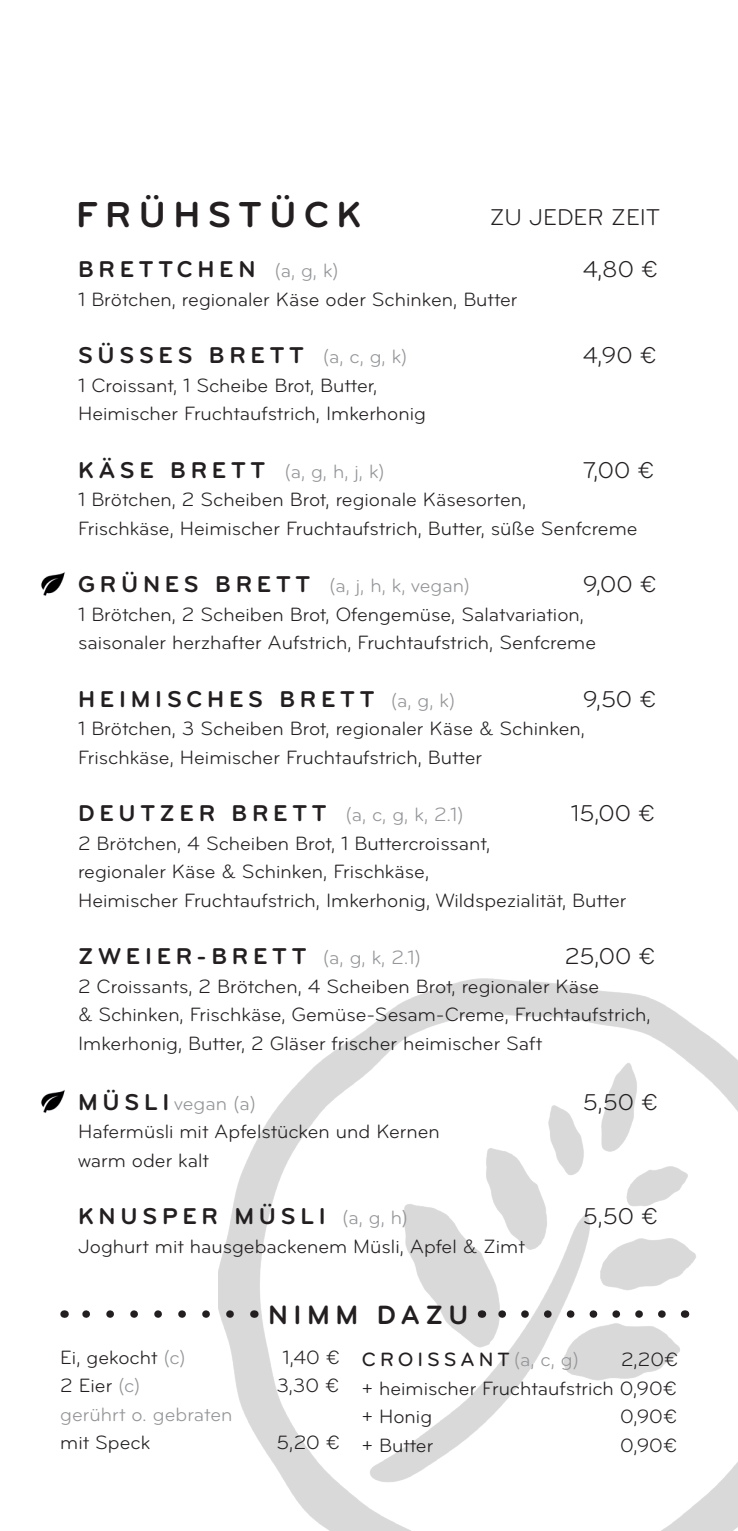
<style>
.page{position:relative;width:738px;height:1531px;background:#fff}
.page>*{position:absolute;margin:0;border:0;box-sizing:border-box;transform-origin:0 0}
.t1{font:37.5px "Bryant Pro Bold Alternate";letter-spacing:.2em;color:#231f20}
.t2{font:27.5px "Bryant Pro Bold Alternate";letter-spacing:.2em;color:#231f20}
.t3{font:23.75px "Bryant Pro Bold Alternate";letter-spacing:.2em;color:#231f20}
.t4{font:23.75px "Bryant Pro";color:#231f20}
.t5{font:20px/28.5px "Bryant Pro";color:#231f20}
.t6{font:20px "Bryant Pro";color:#939598}
.t7{font:500 20px "Bryant Pro";letter-spacing:.2em;color:#231f20}
.t8{font:20px "Bryant Pro Regular Alternate";color:#231f20}
.s1{font-family:"Bryant Pro";font-size:20px;color:#939598}
.s2{font-family:"Bryant Pro Bold Alternate";font-size:23.75px;color:#231f20}
.s3{color:#939598}
.s4{font-weight:400;color:#939598}
</style>
<div class="page">
<img style="left:218px;top:978px;width:519px;height:553px">
<svg style="left:82px;top:1310px;width:148px;height:8px"></svg>
<svg style="left:492px;top:1310px;width:169px;height:8px"></svg>
<img style="left:41px;top:572px;width:24px;height:24px">
<img style="left:41px;top:1090px;width:24px;height:23px">
<h1 class="t1" style="left:76px;top:191px;width:286px">FRÜHSTÜCK</h1>
<p class="t3" style="left:78px;top:254px;width:262px">BRETTCHEN <span class="s1">(a, g, k)</span></p>
<p class="t4" style="left:582px;top:255px;width:77px">4,80 €</p>
<p class="t5" style="left:78px;top:285px;width:440px">1 Brötchen, regionaler Käse oder Schinken, Butter</p>
<p class="t3" style="left:78px;top:340px;width:331px">SÜSSES BRETT <span class="s1">(a, c, g, k)</span></p>
<p class="t4" style="left:582px;top:341px;width:76px">4,90 €</p>
<p class="t5" style="left:78px;top:371px;width:349px">1 Croissant, 1 Scheibe Brot, Butter,<br>Heimischer Fruchtaufstrich, Imkerhonig</p>
<p class="t6" style="left:78px;top:459px;width:308px"><span class="s2">KÄSE BRETT</span> (a, g, h, j, k)</p>
<p class="t4" style="left:582px;top:456px;width:73px">7,00 €</p>
<p class="t5" style="left:78px;top:485px;width:560px">1 Brötchen, 2 Scheiben Brot, regionale Käsesorten,<br>Frischkäse, Heimischer Fruchtaufstrich, Butter, süße Senfcreme</p>
<p class="t6" style="left:78px;top:574px;width:393px"><span class="s2">GRÜNES BRETT</span> (a, j, h, k, vegan)</p>
<p class="t4" style="left:582px;top:570px;width:76px">9,00 €</p>
<p class="t5" style="left:78px;top:600px;width:519px">1 Brötchen, 2 Scheiben Brot, Ofengemüse, Salatvariation, saisonaler herzhafter Aufstrich, Fruchtaufstrich, Senfcreme</p>
<p class="t3" style="left:78px;top:684px;width:378px">HEIMISCHES BRETT <span class="s1">(a, g, k)</span></p>
<p class="t4" style="left:582px;top:685px;width:75px">9,50 €</p>
<p class="t5" style="left:78px;top:714px;width:508px">1 Brötchen, 3 Scheiben Brot, regionaler Käse &amp; Schinken,<br>Frischkäse, Heimischer Fruchtaufstrich, Butter</p>
<p class="t6" style="left:78px;top:803px;width:387px"><span class="s2">DEUTZER BRETT</span> (a, c, g, k, 2.1)</p>
<p class="t4" style="left:570px;top:799px;width:86px">15,00 €</p>
<p class="t5" style="left:78px;top:829px;width:549px">2 Brötchen, 4 Scheiben Brot, 1 Buttercroissant,<br>regionaler Käse &amp; Schinken, Frischkäse,<br>Heimischer Fruchtaufstrich, Imkerhonig, Wildspezialität, Butter</p>
<p class="t3" style="left:78px;top:941px;width:344px">ZWEIER-BRETT <span class="s1">(a, g, k, 2.1)</span></p>
<p class="t4" style="left:564px;top:942px;width:92px">25,00 €</p>
<p class="t5" style="left:78px;top:972px;width:573px">2 Croissants, 2 Brötchen, 4 Scheiben Brot, regionaler Käse<br>&amp; Schinken, Frischkäse, Gemüse-Sesam-Creme, Fruchtaufstrich,<br>Imkerhonig, Butter, 2 Gläser frischer heimischer Saft</p>
<p class="t6" style="left:78px;top:1091px;width:179px"><span class="s2">M Ü S L I</span> vegan (a)</p>
<p class="t4" style="left:582px;top:1088px;width:77px">5,50 €</p>
<p class="t5" style="left:78px;top:1117px;width:363px">Hafermüsli mit Apfelstücken und Kernen warm oder kalt</p>
<p class="t3" style="left:78px;top:1201px;width:331px">KNUSPER MÜSLI <span class="s1">(a, g, h)</span></p>
<p class="t4" style="left:582px;top:1202px;width:77px">5,50 €</p>
<p class="t5" style="left:78px;top:1232px;width:448px">Joghurt mit hausgebackenem Müsli, Apfel &amp; Zimt</p>
<p class="t4" style="left:489px;top:203px;width:172px">ZU JEDER ZEIT</p>
<h2 class="t2" style="left:268px;top:1298px;width:201px">NIMM DAZU</h2>
<p class="t5" style="left:60px;top:1343px;width:127px">Ei, gekocht <span class="s3">(c)</span></p>
<p class="t8" style="left:282px;top:1345px;width:59px">1,40 €</p>
<p class="t5" style="left:60px;top:1371px;width:82px">2 Eier <span class="s3">(c)</span></p>
<p class="t5" style="left:276px;top:1371px;width:64px">3,30 €</p>
<p class="t6" style="left:60px;top:1402px;width:173px">gerührt o. gebraten</p>
<p class="t5" style="left:60px;top:1428px;width:91px">mit Speck</p>
<p class="t5" style="left:276px;top:1428px;width:65px">5,20 €</p>
<p class="t7" style="left:361px;top:1347px;width:218px">CROISSANT<span class="s4">(a, c, g)</span></p>
<p class="t5" style="left:361px;top:1345px;width:318px;text-align:justify;text-indent:259px">2,20€ + heimischer Fruchtaufstrich 0,90€ + Honig</p>
<p class="t5" style="left:619px;top:1402px;width:58px">0,90€</p>
<p class="t5" style="left:361px;top:1431px;width:73px">+ Butter</p>
<p class="t5" style="left:619px;top:1431px;width:58px">0,90€</p>
</div>
